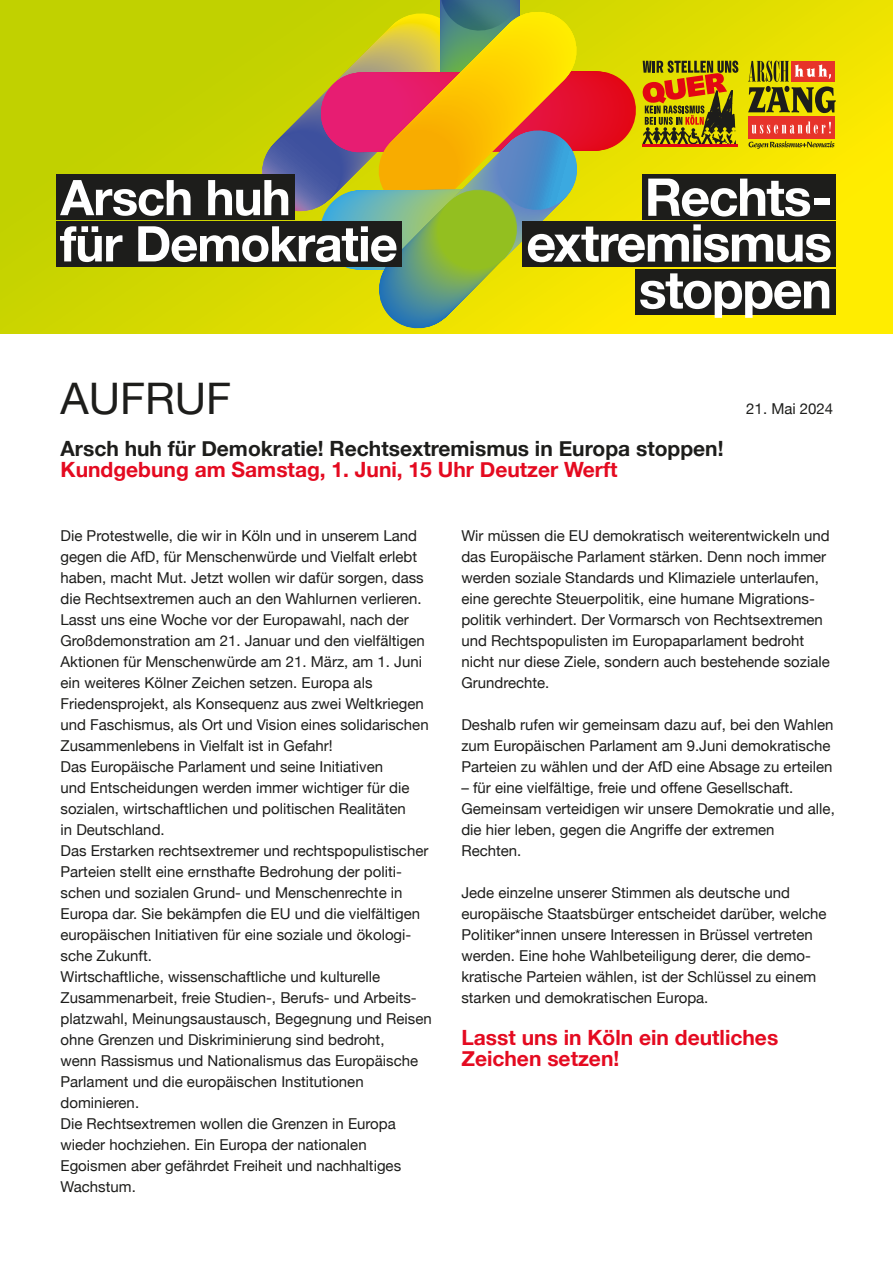
<style>
.page{position:relative;width:893px;height:1263px;background:#fff}
.page>*{position:absolute;margin:0;border:0;box-sizing:border-box;transform-origin:0 0}
.t1{font:43.5px "Helvetica Neue";color:#1d1d1b}
.t2{font:700 21px/21px "Helvetica Neue";color:#e40a20}
.t3{font:700 21px "Helvetica Neue";color:#1d1d1b}
.t4{font:15px/21px "Helvetica Neue";color:#1d1d1b}
</style>
<div class="page">
<svg style="left:0;top:0;width:893px;height:334px;background:#dedc00"></svg>
<svg style="left:60px;top:0;width:776px;height:328px;background:#aea32f"></svg>
<h1 class="t1" style="left:61px;top:367px;width:172px">AUFRUF</h1>
<h2 class="t3" style="left:61px;top:432px;width:665px">Arsch huh für Demokratie! Rechtsextremismus in Europa stoppen!</h2>
<h2 class="t2" style="left:61px;top:460px;width:558px">Kundgebung am Samstag, 1. Juni, 15 Uhr Deutzer Werft</h2>
<p class="t4" style="left:746px;top:399px;width:89px">21. Mai 2024</p>
<p class="t4" style="left:61px;top:526px;width:373px">Die Protestwelle, die wir in Köln und in unserem Land gegen die AfD, für Menschenwürde und Vielfalt erlebt haben, macht Mut. Jetzt wollen wir dafür sorgen, dass die Rechtsextremen auch an den Wahlurnen verlieren.<br>Lasst uns eine Woche vor der Europawahl, nach der Großdemonstration am 21. Januar und den vielfältigen Aktionen für Menschenwürde am 21. März, am 1. Juni ein weiteres Kölner Zeichen setzen. Europa als Friedensprojekt, als Konsequenz aus zwei Weltkriegen und Faschismus, als Ort und Vision eines solidarischen Zusammenlebens in Vielfalt ist in Gefahr!<br>Das Europäische Parlament und seine Initiativen<br>und Entscheidungen werden immer wichtiger für die sozialen, wirtschaftlichen und politischen Realitäten<br>in Deutschland.<br>Das Erstarken rechtsextremer und rechtspopulistischer Parteien stellt eine ernsthafte Bedrohung der politi&shy;schen und sozialen Grund- und Menschenrechte in Europa dar. Sie bekämpfen die EU und die vielfältigen europäischen Initiativen für eine soziale und ökologi&shy;sche Zukunft.<br>Wirtschaftliche, wissenschaftliche und kulturelle Zusammenarbeit, freie Studien-, Berufs- und Arbeits&shy;platzwahl, Meinungsaustausch, Begegnung und Reisen ohne Grenzen und Diskriminierung sind bedroht,<br>wenn Rassismus und Nationalismus das Europäische Parlament und die europäischen Institutionen dominieren.<br>Die Rechtsextremen wollen die Grenzen in Europa wieder hochziehen. Ein Europa der nationalen Egoismen aber gefährdet Freiheit und nachhaltiges Wachstum.</p>
<p class="t4" style="left:461px;top:526px;width:370px">Wir müssen die EU demokratisch weiterentwickeln und das Europäische Parlament stärken. Denn noch immer werden soziale Standards und Klimaziele unterlaufen, eine gerechte Steuerpolitik, eine humane Migrations&shy;politik verhindert. Der Vormarsch von Rechtsextremen und Rechtspopulisten im Europaparlament bedroht nicht nur diese Ziele, sondern auch bestehende soziale Grundrechte.</p>
<p class="t4" style="left:461px;top:715px;width:374px">Deshalb rufen wir gemeinsam dazu auf, bei den Wahlen zum Europäischen Parlament am 9.Juni demokratische<br>Parteien zu wählen und der AfD eine Absage zu erteilen</p>
<p class="t4" style="left:461px;top:778px;width:375px">– für eine vielfältige, freie und offene Gesellschaft.<br>Gemeinsam verteidigen wir unsere Demokratie und alle, die hier leben, gegen die Angriffe der extremen Rechten.</p>
<p class="t4" style="left:461px;top:883px;width:367px">Jede einzelne unserer Stimmen als deutsche und europäische Staatsbürger entscheidet darüber, welche Politiker*innen unsere Interessen in Brüssel vertreten werden. Eine hohe Wahlbeteiligung derer, die demo&shy;kratische Parteien wählen, ist der Schlüssel zu einem starken und demokratischen Europa.</p>
<h2 class="t2" style="left:461px;top:1027px;width:318px">Lasst uns in Köln ein deutliches<br>Zeichen setzen!</h2>
</div>
